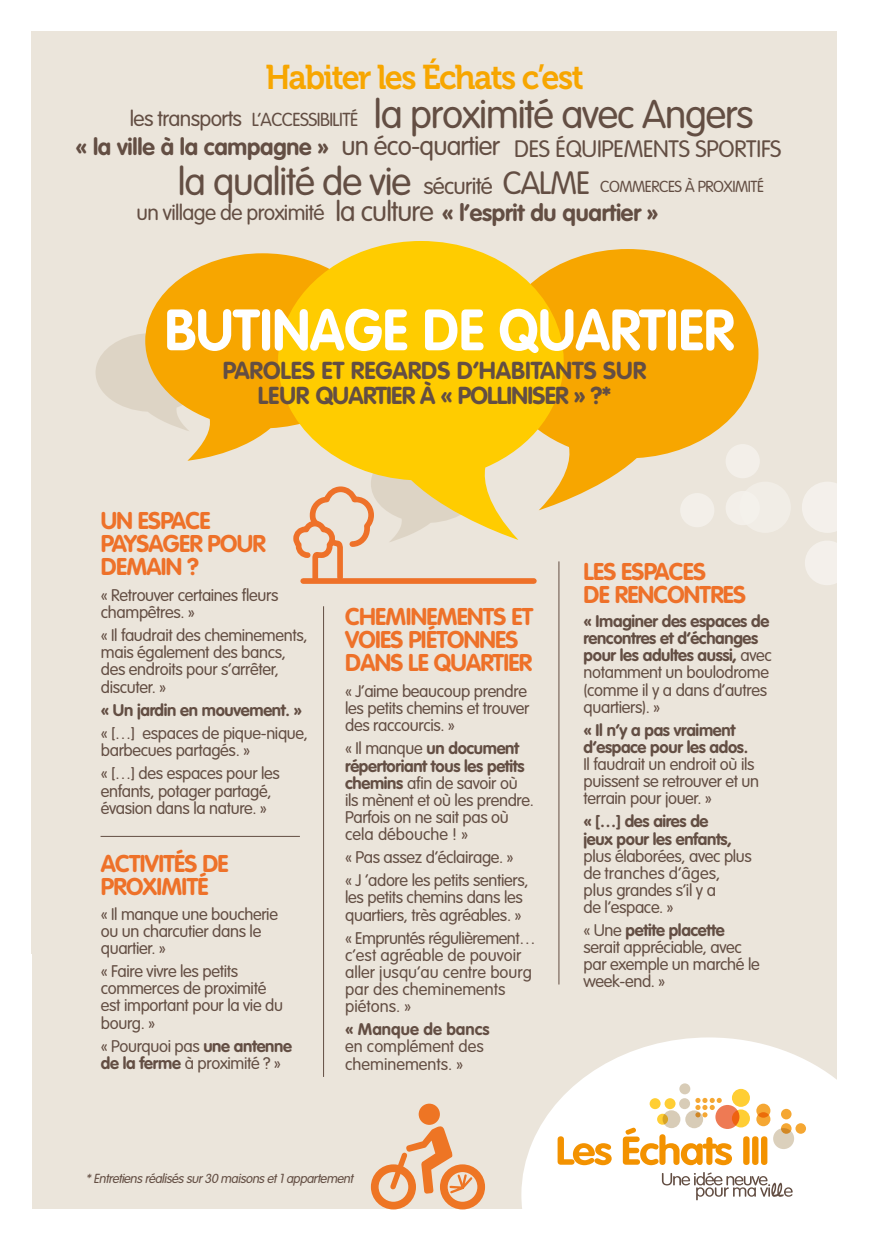
<style>
.page{position:relative;width:869px;height:1241px;background:#fff}
.page>*{position:absolute;margin:0;border:0;box-sizing:border-box;transform-origin:0 0}
.t1{font:700 57.31px "VAG Rounded";color:#fff;scale:.95 1}
.t2{font:300 39.29px "VAG Rounded";letter-spacing:-.03em;color:#634e43}
.t3{font:300 38.32px "VAG Rounded";letter-spacing:-.03em;color:#634e43}
.t4{font:34.21px "Museo 700";letter-spacing:-.05em;color:#f7a600;scale:.95 1}
.t5{font:300 31.68px "VAG Rounded";letter-spacing:-.03em;color:#634e43}
.t6{font:300 27.65px "VAG Rounded";letter-spacing:-.03em;color:#634e43}
.t7{font:300 26.25px "VAG Rounded";letter-spacing:-.03em;color:#634e43}
.t8{font:700 24.15px/24.8px "VAG Rounded";color:#634e43;text-align:center}
.t9{font:700 23.89px/23.2px "VAG Rounded";letter-spacing:-.03em;color:#ee7129}
.t10{font:300 23.45px "VAG Rounded";letter-spacing:-.01em;color:#634e43}
.t11{font:700 23.45px "VAG Rounded";letter-spacing:-.01em;color:#634e43}
.t12{font:700 23.28px "VAG Rounded";letter-spacing:-.01em;color:#634e43}
.t13{font:300 22.84px "VAG Rounded";letter-spacing:-.03em;color:#634e43}
.t14{font:300 21.35px "VAG Rounded";letter-spacing:-.03em;color:#634e43}
.t15{font:300 18.55px "VAG Rounded";letter-spacing:-.03em;color:#634e43}
.Texte_courrant{font:300 16.62px/17.1px "VAG Rounded";letter-spacing:-.02em;color:#634e43}
.Texte_courrant-2{font:700 16.62px/17.1px "VAG Rounded";letter-spacing:-.02em;color:#634e43}
.Texte_courrant-3{font:300 16.62px/17.1px "VAG Rounded";color:#634e43}
.t16{font:300 15.75px "VAG Rounded";letter-spacing:-.03em;color:#634e43}
.t17{font:italic 300 12.95px "VAG Rounded";color:#634e43}
.s1{font-weight:700}
.s2{font-weight:300}
</style>
<div class="page">
<div style="left:32px;top:31px;width:805px;height:1177px;background:#ebe5db"></div>
<hr style="left:323px;top:606px;width:1px;height:470px;background:#634e43">
<hr style="left:558px;top:561px;width:1px;height:423px;background:#634e43">
<hr style="left:100px;top:836px;width:200px;height:1px;background:#634e43">
<div style="left:739px;top:481px;width:51px;height:52px;background:#f1ede6;border-radius:50%"></div>
<div style="left:801px;top:481px;width:51px;height:52px;background:linear-gradient(to right,#efeae3,#fffefe);border-radius:50%"></div>
<div style="left:725px;top:444px;width:34px;height:34px;background:#f3efe9;border-radius:50%"></div>
<div style="left:725px;top:491px;width:34px;height:34px;background:#f3f0ea;border-radius:50%"></div>
<div style="left:679px;top:493px;width:35px;height:34px;background:#f3efe9;border-radius:50%"></div>
<div style="left:804px;top:540px;width:45px;height:45px;background:linear-gradient(to right,#f0eae3,#fdfcfc);border-radius:50%"></div>
<svg style="left:95px;top:333px;width:50px;height:79px"></svg>
<svg style="left:563px;top:249px;width:195px;height:261px;fill:#f7a600"></svg>
<svg style="left:145px;top:253px;width:133px;height:207px;fill:#f7a600"></svg>
<svg style="left:278px;top:241px;width:285px;height:299px;fill:#fc0"></svg>
<svg style="left:290px;top:444px;width:192px;height:139px"></svg>
<div style="left:418px;top:1103px;width:21px;height:21px;background:#ee7524;border-radius:50%"></div>
<svg style="left:367px;top:1126px;width:121px;height:84px"></svg>
<svg style="left:521px;top:1037px;width:316px;height:172px;fill:#fff"></svg>
<svg style="left:772px;top:1127px;width:21px;height:21px"></svg>
<div style="left:731px;top:1088px;width:18px;height:18px;background:#ffce34;border-radius:50%"></div>
<div style="left:731px;top:1109px;width:18px;height:18px;background:#ffce34;border-radius:50%"></div>
<svg style="left:715px;top:1104px;width:24px;height:24px"></svg>
<div style="left:685px;top:1110px;width:17px;height:17px;background:#d8ccb7;border-radius:50%"></div>
<svg style="left:695px;top:1097px;width:26px;height:20px"></svg>
<svg style="left:756px;top:1103px;width:14px;height:14px"></svg>
<svg style="left:756px;top:1111px;width:14px;height:14px"></svg>
<svg style="left:795px;top:1122px;width:10px;height:11px"></svg>
<svg style="left:780px;top:1122px;width:11px;height:11px"></svg>
<svg style="left:780px;top:1108px;width:11px;height:11px"></svg>
<svg style="left:678px;top:1097px;width:11px;height:11px"></svg>
<div style="left:679px;top:1083px;width:11px;height:11px;background:#d8ccb7;border-radius:50%"></div>
<svg style="left:656px;top:1113px;width:11px;height:11px"></svg>
<svg style="left:664px;top:1097px;width:11px;height:11px"></svg>
<svg style="left:649px;top:1097px;width:11px;height:11px"></svg>
<svg style="left:662px;top:1110px;width:18px;height:17px"></svg>
<svg style="left:557px;top:1136px;width:54px;height:28px"></svg>
<svg style="left:622px;top:1127px;width:109px;height:37px"></svg>
<svg style="left:742px;top:1136px;width:7px;height:28px"></svg>
<svg style="left:751px;top:1136px;width:7px;height:28px"></svg>
<div style="left:760px;top:1136px;width:7px;height:28px;background:#f39200;border-radius:3px"></div>
<svg style="left:661px;top:1171px;width:141px;height:29px"></svg>
<div style="left:303px;top:578px;width:230px;height:5px;background:#ee7129"></div>
<p class="t4" style="left:265px;top:58px;width:336px">Habiter les Échats c’est</p>
<p class="t2" style="left:374px;top:91px;width:381px">la proximité avec Angers</p>
<p class="t5" style="left:502px;top:164px;width:89px">CALME</p>
<p class="t14" style="left:130px;top:106px;width:114px">les transports</p>
<p class="t15" style="left:252px;top:109px;width:108px">L’ACCESSIBILITÉ</p>
<p class="t7" style="left:341px;top:130px;width:160px">un éco-quartier</p>
<p class="t10" style="left:514px;top:136px;width:269px">DES ÉQUIPEMENTS SPORTIFS</p>
<p class="t12" style="left:76px;top:133px;width:255px">« la ville à la campagne »</p>
<p class="t3" style="left:178px;top:159px;width:235px">la qualité de vie</p>
<p class="t13" style="left:423px;top:173px;width:71px">sécurité</p>
<p class="t11" style="left:441px;top:198px;width:218px">« l’esprit du quartier »</p>
<p class="t16" style="left:600px;top:178px;width:165px">COMMERCES À PROXIMITÉ</p>
<p class="t14" style="left:136px;top:201px;width:189px">un village de proximité</p>
<p class="t6" style="left:335px;top:195px;width:100px">la culture</p>
<p class="t1" style="left:165px;top:296px;width:600px">BUTINAGE DE QUARTIER</p>
<p class="t8" style="left:222px;top:357px;width:425px">PAROLES ET REGARDS D’HABITANTS SUR<br>LEUR QUARTIER À « POLLINISER » ?*</p>
<p class="t9" style="left:101px;top:508px;width:166px">UN ESPACE<br>PAYSAGER POUR<br>DEMAIN ?</p>
<p class="Texte_courrant" style="left:101px;top:586px;width:179px">« Retrouver certaines fleurs champêtres. »</p>
<p class="Texte_courrant" style="left:101px;top:626px;width:208px">« Il faudrait des cheminements, mais également des bancs, des endroits pour s’arrêter, discuter. »</p>
<p class="Texte_courrant-2" style="left:101px;top:701px;width:202px">« Un jardin en mouvement. »</p>
<p class="Texte_courrant" style="left:101px;top:724px;width:208px">« […] espaces de pique-nique, barbecues partagés. »</p>
<p class="Texte_courrant" style="left:101px;top:765px;width:180px">« […] des espaces pour les enfants, potager partagé, évasion dans la nature. »</p>
<p class="t9" style="left:101px;top:851px;width:129px">ACTIVITÉS DE<br>PROXIMITÉ</p>
<p class="Texte_courrant" style="left:101px;top:905px;width:178px">« Il manque une boucherie ou un charcutier dans le quartier. »</p>
<p class="Texte_courrant" style="left:101px;top:962px;width:183px">« Faire vivre les petits commerces de proximité est important pour la vie du bourg. »</p>
<p class="Texte_courrant" style="left:101px;top:1037px;width:192px">« Pourquoi pas <span class="s1">une antenne de la ferme</span> à proximité ? »</p>
<p class="t9" style="left:345px;top:604px;width:189px">CHEMINEMENTS ET<br>VOIES PIÉTONNES<br>DANS LE QUARTIER</p>
<p class="Texte_courrant" style="left:345px;top:682px;width:185px">« J’aime beaucoup prendre les petits chemins et trouver des raccourcis. »</p>
<p class="Texte_courrant" style="left:345px;top:740px;width:190px">« Il manque <span class="s1">un document répertoriant tous les petits chemins</span> afin de savoir où ils mènent et où les prendre.<br>Parfois on ne sait pas où cela débouche ! »</p>
<p class="Texte_courrant" style="left:345px;top:848px;width:170px">« Pas assez d’éclairage. »</p>
<p class="Texte_courrant" style="left:345px;top:871px;width:185px">« J ’adore les petits sentiers, les petits chemins dans les quartiers, très agréables. »</p>
<p class="Texte_courrant-3" style="left:345px;top:929px;width:192px">« Empruntés régulièrement… c’est agréable de pouvoir aller jusqu’au centre bourg par des cheminements piétons. »</p>
<p class="Texte_courrant-3" style="left:345px;top:1020px;width:146px"><span class="s1">« Manque de bancs </span>en complément des cheminements. »</p>
<p class="t17" style="left:86px;top:1170px;width:271px">*Entretiensréaliséssur30 maisonset1appartement</p>
<p class="t9" style="left:583px;top:560px;width:164px">LES ESPACES<br>DE RENCONTRES</p>
<p class="Texte_courrant-2" style="left:583px;top:612px;width:190px">« Imaginer des espaces de rencontres et d‘échanges pour les adultes aussi, <span class="s2">avec notamment un boulodrome (comme il y a dans d’autres quartiers). »</span></p>
<p class="Texte_courrant" style="left:583px;top:721px;width:177px"><span class="s1">« Il n’y a pas vraiment d’espace pour les ados.<br></span>Il faudrait un endroit où ils puissent se retrouver et un terrain pour jouer. »</p>
<p class="Texte_courrant" style="left:583px;top:813px;width:170px"><span class="s1">« […] des aires de<br>jeux pour les enfants, </span>plus élaborées, avec plus de tranches d’âges, plus grandes s’il y a<br>de l’espace. »</p>
<p class="Texte_courrant" style="left:583px;top:921px;width:178px">« Une <span class="s1">petite placette </span>serait appréciable, avec par exemple un marché le week-end. »</p>
</div>
